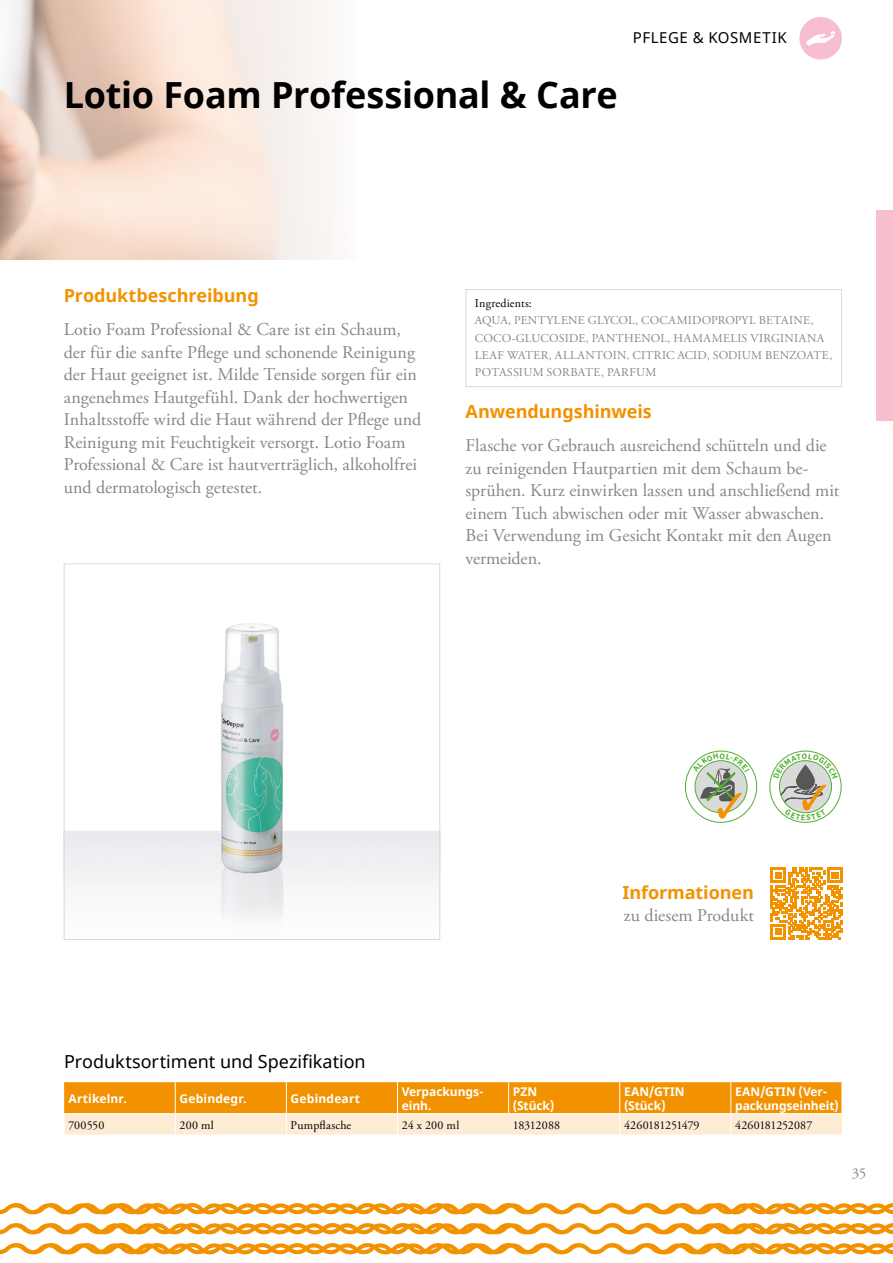
<style>
.page{position:relative;width:893px;height:1263px;background:#fff}
.page>*{position:absolute;margin:0;border:0;box-sizing:border-box;transform-origin:0 0}
.t1{font:700 36px "Noto Sans";letter-spacing:-.01em;color:#000}
.t2{font:18px/22.5px "Adobe Garamond Pro";color:#878787}
.t3{font:700 18px "Noto Sans";letter-spacing:-.005em;color:#f39200}
.t4{font:18px "Noto Sans";color:#000}
.t5{font:15px "Noto Sans";letter-spacing:.035em;color:#000}
.t6{font:15px "Adobe Garamond Pro";color:#878787}
.t7{font:12px/17.2px "Adobe Garamond Pro";letter-spacing:.02em;color:#878787}
.t8{font:700 12px/14.4px "Noto Sans";color:#fff}
.t9{font:12px "Adobe Garamond Pro";letter-spacing:.01em;color:#000}
.t10{font:12px "Adobe Garamond Pro";letter-spacing:-.02em;color:#000}
.t11{font:12px "Adobe Garamond Pro";letter-spacing:-.01em;color:#000}
</style>
<div class="page">
<svg style="left:0;top:1203px;width:893px;height:12px"></svg>
<svg style="left:0;top:1223px;width:893px;height:12px"></svg>
<svg style="left:0;top:1243px;width:893px;height:11px"></svg>
<img style="left:0;top:0;width:333px;height:259px">
<div style="left:799px;top:17px;width:43px;height:43px;background:#f7becf;border-radius:50%"></div>
<svg style="left:806px;top:31px;width:29px;height:15px"></svg>
<div style="left:876px;top:210px;width:17px;height:211px;background:#f7becf"></div>
<svg style="left:64px;top:1082px;width:778px;height:52px;background:#f7b758"></svg>
<div style="left:466px;top:289px;width:376px;height:98px;border:1px solid #dadada"></div>
<img style="left:66px;top:623px;width:372px;height:295px">
<div style="left:64px;top:563px;width:376px;height:377px;border:1px solid #dadada"></div>
<div style="left:769px;top:750px;width:73px;height:73px;border:1px solid #52ae32;border-radius:50%"></div>
<div style="left:685px;top:750px;width:72px;height:73px;border:1px solid #52ae32;border-radius:50%"></div>
<svg style="left:771px;top:868px;width:71px;height:71px"></svg>
<svg style="left:773px;top:753px;width:65px;height:67px"></svg>
<svg style="left:692px;top:753px;width:58px;height:66px"></svg>
<h1 class="t1" style="left:64px;top:69px;width:555px">Lotio Foam Professional &amp; Care</h1>
<p class="t5" style="left:633px;top:27px;width:155px">PFLEGE &amp; KOSMETIK</p>
<p class="t3" style="left:64px;top:283px;width:197px">Produktbeschreibung</p>
<p class="t2" style="left:64px;top:319px;width:359px">Lotio Foam Professional &amp; Care ist ein Schaum, der für die sanfte Pflege und schonende Reinigung der Haut geeignet ist. Milde Tenside sorgen für ein angenehmes Hautgefühl. Dank der hochwertigen Inhaltsstoffe wird die Haut während der Pflege und Reinigung mit Feuchtigkeit versorgt. Lotio Foam Professional &amp; Care ist hautverträglich, alkoholfrei und dermatologisch getestet.</p>
<p class="t9" style="left:475px;top:296px;width:59px">Ingredients:</p>
<p class="t7" style="left:475px;top:312px;width:359px">AQUA, PENTYLENE GLYCOL, COCAMIDOPROPYL BETAINE, COCO-GLUCOSIDE, PANTHENOL, HAMAMELIS VIRGINIANA LEAF WATER, ALLANTOIN, CITRIC ACID, SODIUM BENZOATE, POTASSIUM SORBATE, PARFUM</p>
<p class="t3" style="left:466px;top:399px;width:188px">Anwendungshinweis</p>
<p class="t2" style="left:466px;top:435px;width:375px">Flasche vor Gebrauch ausreichend schütteln und die zu reinigenden Hautpartien mit dem Schaum be&shy;sprühen. Kurz einwirken lassen und anschließend mit einem Tuch abwischen oder mit Wasser abwaschen.<br>Bei Verwendung im Gesicht Kontakt mit den Augen vermeiden.</p>
<p class="t3" style="left:622px;top:879px;width:133px">Informationen</p>
<p class="t2" style="left:624px;top:905px;width:132px">zu diesem Produkt</p>
<p class="t4" style="left:64px;top:1049px;width:303px">Produktsortiment und Spezifikation</p>
<p class="t8" style="left:68px;top:1091px;width:60px">Artikelnr.</p>
<p class="t8" style="left:180px;top:1091px;width:69px">Gebindegr.</p>
<p class="t8" style="left:291px;top:1091px;width:71px">Gebindeart</p>
<p class="t8" style="left:402px;top:1084px;width:83px">Verpackungs&shy;einh.</p>
<p class="t8" style="left:513px;top:1084px;width:43px">PZN (Stück)</p>
<p class="t8" style="left:624px;top:1084px;width:62px">EAN/GTIN (Stück)</p>
<p class="t8" style="left:735px;top:1084px;width:105px">EAN/GTIN (Ver&shy;packungseinheit)</p>
<p class="t9" style="left:68px;top:1118px;width:37px">700550</p>
<p class="t9" style="left:180px;top:1118px;width:36px">200 ml</p>
<p class="t9" style="left:291px;top:1118px;width:62px">Pumpflasche</p>
<p class="t9" style="left:402px;top:1118px;width:59px">24 x 200 ml</p>
<p class="t11" style="left:513px;top:1118px;width:49px">18312088</p>
<p class="t10" style="left:624px;top:1118px;width:77px">4260181251479</p>
<p class="t9" style="left:735px;top:1118px;width:79px">4260181252087</p>
<p class="t6" style="left:852px;top:1164px;width:16px">35</p>
</div>
